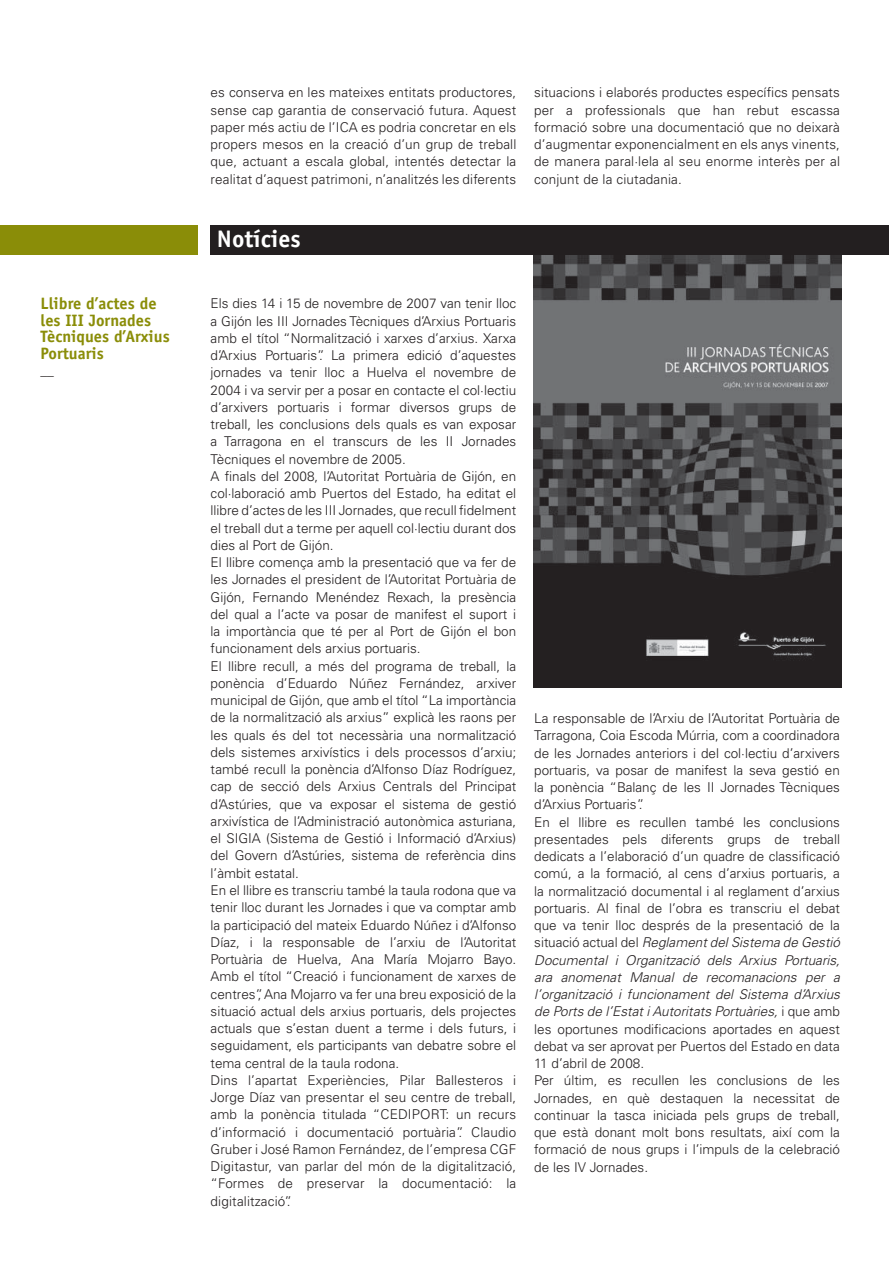
<style>
.page{position:relative;width:889px;height:1268px;background:#fff}
.page>*{position:absolute;margin:0;border:0;box-sizing:border-box;transform-origin:0 0}
.t1{font:700 24px "Officina Sans Std";color:#fff}
.t2{font:700 16.5px/16.5px "Officina Sans Std";color:#8a8d08}
.t3{font:300 13.5px/17.2px "Univers LT Std";color:#231f20}
.t4{font:13.5px "Officina Sans Std";color:#231f20}
.s1{font-style:italic}
</style>
<div class="page">
<img style="left:534px;top:255px;width:307px;height:432px">
<div style="left:211px;top:225px;width:678px;height:30px;background:#231f20"></div>
<div style="left:0;top:225px;width:198px;height:30px;background:#8a8d08"></div>
<p class="t2" style="left:40px;top:296px;width:131px">Llibre d’actes de les III Jornades<br>Tècniques d’Arxius<br>Portuaris</p>
<p class="t4" style="left:40px;top:365px;width:15px">__</p>
<p class="t3" style="left:211px;top:85px;width:307px;text-align:justify">es conserva en les mateixes entitats productores, sense cap garantia de conservació futura. Aquest paper més actiu de l’ICA es podria concretar en els propers mesos en la creació d’un grup de treball que, actuant a escala global, intentés detectar la realitat d’aquest patrimoni, n’analitzés les diferents</p>
<p class="t3" style="left:534px;top:85px;width:307px;text-align:justify">situacions i elaborés productes específics pensats per a professionals que han rebut escassa formació sobre una documentació que no deixarà d’augmentar exponencialment en els anys vinents, de manera paral·lela al seu enorme interès per al conjunt de la ciutadania.</p>
<h1 class="t1" style="left:217px;top:230px;width:85px">Notícies</h1>
<p class="t3" style="left:211px;top:296px;width:307px">Els dies 14 i 15 de novembre de 2007 van tenir lloc a Gijón les III Jornades Tècniques d’Arxius Portuaris amb el títol “Normalització i xarxes d’arxius. Xarxa d’Arxius Portuaris”. La primera edició d’aquestes jornades va tenir lloc a Huelva el novembre de 2004 i va servir per a posar en contacte el col·lectiu d’arxivers portuaris i formar diversos grups de treball, les conclusions dels quals es van exposar a Tarragona en el transcurs de les II Jornades Tècniques el novembre de 2005.<br>A finals del 2008, l’Autoritat Portuària de Gijón, en col·laboració amb Puertos del Estado, ha editat el llibre d’actes de les III Jornades, que recull fidelment el treball dut a terme per aquell col·lectiu durant dos dies al Port de Gijón.<br>El llibre comença amb la presentació que va fer de les Jornades el president de l’Autoritat Portuària de Gijón, Fernando Menéndez Rexach, la presència del qual a l’acte va posar de manifest el suport i la importància que té per al Port de Gijón el bon funcionament dels arxius portuaris.<br>El llibre recull, a més del programa de treball, la ponència d’Eduardo Núñez Fernández, arxiver municipal de Gijón, que amb el títol “La importància de la normalització als arxius” explicà les raons per les quals és del tot necessària una normalització dels sistemes arxivístics i dels processos d’arxiu; també recull la ponència d’Alfonso Díaz Rodríguez, cap de secció dels Arxius Centrals del Principat d’Astúries, que va exposar el sistema de gestió arxivística de l’Administració autonòmica asturiana, el SIGIA (Sistema de Gestió i Informació d’Arxius) del Govern d’Astúries, sistema de referència dins l’àmbit estatal.<br>En el llibre es transcriu també la taula rodona que va tenir lloc durant les Jornades i que va comptar amb la participació del mateix Eduardo Núñez i d’Alfonso Díaz, i la responsable de l’arxiu de l’Autoritat Portuària de Huelva, Ana María Mojarro Bayo.<br>Amb el títol “Creació i funcionament de xarxes de centres”, Ana Mojarro va fer una breu exposició de la situació actual dels arxius portuaris, dels projectes actuals que s’estan duent a terme i dels futurs, i seguidament, els participants van debatre sobre el tema central de la taula rodona.<br>Dins l’apartat Experiències, Pilar Ballesteros i Jorge Díaz van presentar el seu centre de treball, amb la ponència titulada “CEDIPORT: un recurs d’informació i documentació portuària”. Claudio Gruber i José Ramon Fernández, de l’empresa CGF Digitastur, van parlar del món de la digitalització, “Formes de preservar la documentació: la digitalització”.</p>
<p class="t3" style="left:534px;top:710px;width:307px">La responsable de l’Arxiu de l’Autoritat Portuària de Tarragona, Coia Escoda Múrria, com a coordinadora de les Jornades anteriors i del col·lectiu d’arxivers portuaris, va posar de manifest la seva gestió en la ponència “Balanç de les II Jornades Tècniques d’Arxius Portuaris”.<br>En el llibre es recullen també les conclusions presentades pels diferents grups de treball dedicats a l’elaboració d’un quadre de classificació comú, a la formació, al cens d’arxius portuaris, a la normalització documental i al reglament d’arxius portuaris. Al final de l’obra es transcriu el debat que va tenir lloc després de la presentació de la situació actual del <span class="s1">Reglament del Sistema de Gestió Documental i Organització dels Arxius Portuaris, ara anomenat Manual de recomanacions per a l’organització i funcionament del Sistema d’Arxius de Ports de l’Estat i Autoritats Portuàries,</span> i que amb les oportunes modificacions aportades en aquest debat va ser aprovat per Puertos del Estado en data 11 d’abril de 2008.<br>Per últim, es recullen les conclusions de les Jornades, en què destaquen la necessitat de continuar la tasca iniciada pels grups de treball, que està donant molt bons resultats, així com la formació de nous grups i l’impuls de la celebració de les IV Jornades.</p>
</div>
